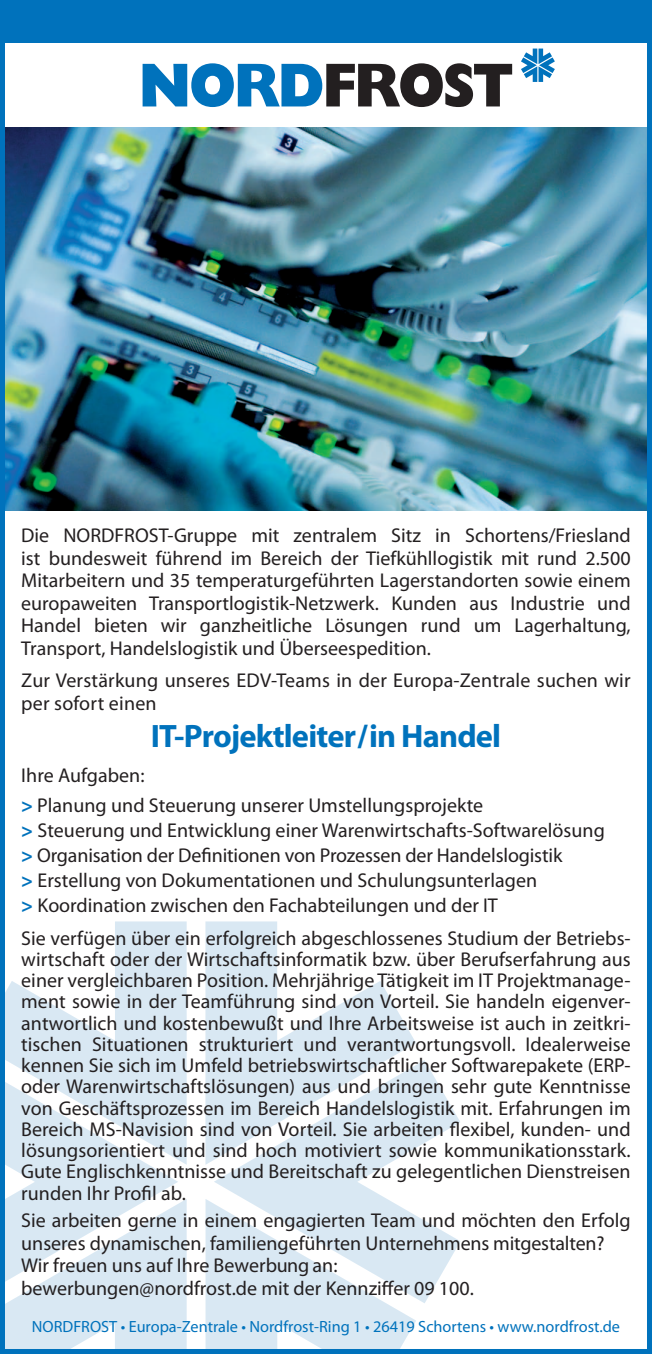
<style>
.page{position:relative;width:652px;height:1354px;background:#fff}
.page>*{position:absolute;margin:0;border:0;box-sizing:border-box;transform-origin:0 0}
.t1{font:700 32.5px "Myriad Pro";letter-spacing:-.025em;color:#0072bc}
.t2{font:20px/21.2px "Myriad Pro";color:#231f20}
.t3{font:16.25px "Myriad Pro";color:#0072bc}
.s1{font-weight:700;color:#0072bc}
</style>
<div class="page">
<img style="left:0;top:0;width:652px;height:1354px">
<p class="t2" style="left:21px;top:524px;width:611px;line-height:22.5px;text-align:justify">Die NORDFROST-Gruppe mit zentralem Sitz in Schortens/Friesland ist bundesweit führend im Bereich der Tiefkühllogistik mit rund 2.500<br>Mitarbeitern und 35 temperaturgeführten Lagerstandorten sowie einem europaweiten Transportlogistik-Netzwerk. Kunden aus Industrie und Handel bieten wir ganzheitliche Lösungen rund um Lagerhaltung, Transport, Handelslogistik und Überseespedition.</p>
<p class="t2" style="left:21px;top:669px;width:611px;line-height:22.5px">Zur Verstärkung unseres EDV-Teams in der Europa-Zentrale suchen wir per sofort einen</p>
<h1 class="t1" style="left:151px;top:715px;width:352px">IT-Projektleiter/in Handel</h1>
<p class="t2" style="left:21px;top:760px;width:463px;line-height:30px">Ihre Aufgaben:<br><span class="s1">&gt;</span> Planung und Steuerung unserer Umstellungsprojekte</p>
<p class="t2" style="left:21px;top:817px;width:585px;line-height:25px"><span class="s1">&gt;</span> Steuerung und Entwicklung einer Warenwirtschafts-Softwarelösung <span class="s1">&gt;</span> Organisation der Definitionen von Prozessen der Handelslogistik<br><span class="s1">&gt;</span> Erstellung von Dokumentationen und Schulungsunterlagen<br><span class="s1">&gt;</span> Koordination zwischen den Fachabteilungen und der IT</p>
<p class="t2" style="left:21px;top:927px;width:611px;text-align:justify">Sie verfügen über ein erfolgreich abgeschlossenes Studium der Betriebs&shy;wirtschaft oder der Wirtschaftsinformatik bzw. über Berufserfahrung aus einer vergleichbaren Position. Mehrjährige Tätigkeit im IT Projektmanage&shy;ment sowie in der Teamführung sind von Vorteil. Sie handeln eigenver&shy;antwortlich und kostenbewußt und Ihre Arbeitsweise ist auch in zeitkri&shy;tischen Situationen strukturiert und verantwortungsvoll. Idealerweise kennen Sie sich im Umfeld betriebswirtschaftlicher Softwarepakete (ERP&shy;oder Warenwirtschaftslösungen) aus und bringen sehr gute Kenntnisse von Geschäftsprozessen im Bereich Handelslogistik mit. Erfahrungen im Bereich MS-Navision sind von Vorteil. Sie arbeiten flexibel, kunden- und lösungsorientiert und sind hoch motiviert sowie kommunikationsstark.<br>Gute Englischkenntnisse und Bereitschaft zu gelegentlichen Dienstreisen runden Ihr Profil ab.</p>
<p class="t2" style="left:21px;top:1208px;width:611px;line-height:22.5px">Sie arbeiten gerne in einem engagierten Team und möchten den Erfolg unseres dynamischen, familiengeführten Unternehmens mitgestalten?<br>Wir freuen uns auf Ihre Bewerbung an:<br>bewerbungen@nordfrost.de mit der Kennziffer 09 100.</p>
<p class="t3" style="left:32px;top:1316px;width:590px">NORDFROST • Europa-Zentrale • Nordfrost-Ring 1 • 26419 Schortens • www.nordfrost.de</p>
</div>
